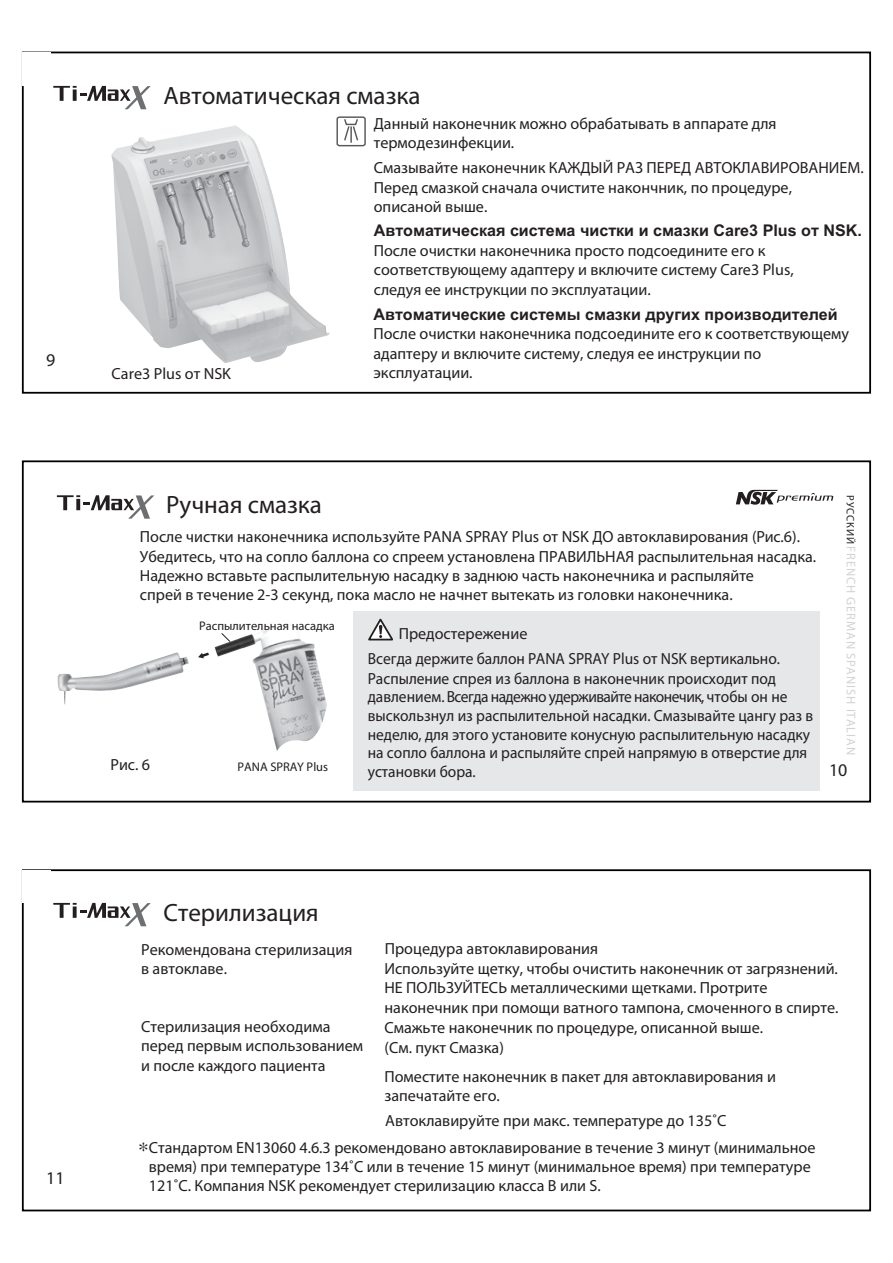
<style>
.page{position:relative;width:893px;height:1263px;background:#fff}
.page>*{position:absolute;margin:0;border:0;box-sizing:border-box;transform-origin:0 0}
.t1{font:300 25.05px "Helvetica Neue";color:#231f20}
.t2{font:condensed 17.85px "Helvetica Neue";color:#231f20}
.t3{font:condensed 16.05px/19.4px "Helvetica Neue";color:#231f20}
.t4{font:condensed 16.05px/18.8px "Helvetica Neue";color:#231f20;scale:.96 1}
.t5{font:700 16.05px "Arial";color:#231f20}
.t6{font:700 condensed 16.05px "Helvetica Neue";color:#231f20}
.t7{font:300 16.05px "Helvetica Neue";color:#231f20}
.t8{font:100 12.6px "Helvetica Neue";color:#231f20}
.t9{font:condensed 12.6px "Helvetica Neue";letter-spacing:.07em;color:#d1d3d4}
.s1{font-weight:700}
.s2{font-size:10.8px;color:#231f20}
.s3{font-family:"Times";font-stretch:normal;font-size:21.45px}
</style>
<div class="page">
<div style="left:22px;top:52px;width:849px;height:342px;border:2px solid #000"></div>
<img style="left:111px;top:125px;width:219px;height:238px">
<div style="left:23px;top:52px;width:28px;height:34px;background:#fff"></div>
<div style="left:336px;top:116px;width:30px;height:30px;border:1px solid #58595b;border-radius:2px"></div>
<svg style="left:343px;top:117px;width:16px;height:26px"></svg>
<svg style="left:53px;top:86px;width:98px;height:23px"></svg>
<div style="left:22px;top:460px;width:849px;height:343px;border:2px solid #000"></div>
<img style="left:58px;top:652px;width:131px;height:53px">
<svg style="left:57px;top:495px;width:97px;height:24px"></svg>
<svg style="left:736px;top:490px;width:97px;height:15px"></svg>
<img style="left:252px;top:625px;width:75px;height:126px">
<img style="left:215px;top:634px;width:40px;height:23px">
<div style="left:353px;top:612px;width:467px;height:179px;background:#e6e7e8"></div>
<svg style="left:198px;top:653px;width:11px;height:5px"></svg>
<svg style="left:221px;top:633px;width:10px;height:10px"></svg>
<svg style="left:368px;top:618px;width:25px;height:23px"></svg>
<div style="left:22px;top:869px;width:849px;height:342px;border:2px solid #000"></div>
<div style="left:23px;top:870px;width:28px;height:33px;background:#fff"></div>
<svg style="left:53px;top:903px;width:98px;height:23px"></svg>
<p class="t2" style="left:46px;top:353px;width:11px">9</p>
<p class="t2" style="left:46px;top:1171px;width:20px">11</p>
<h1 class="t1" style="left:163px;top:86px;width:259px">Автоматическая смазка</h1>
<p class="t3" style="left:112px;top:365px;width:121px">Care3 Plus от NSK</p>
<p class="t3" style="left:374px;top:115px;width:404px">Данный наконечник можно обрабатывать в аппарате для термодезинфекции.</p>
<p class="t3" style="left:374px;top:159px;width:491px">Смазывайте наконечник КАЖДЫЙ РАЗ ПЕРЕД АВТОКЛАВИРОВАНИЕМ.<br>Перед смазкой сначала очистите накончник, по процедуре, описаной выше.</p>
<p class="t5" style="left:374px;top:221px;width:490px">Автоматическая система чистки и смазки Care3 Plus от NSK.</p>
<p class="t3" style="left:374px;top:242px;width:421px">После очистки наконечника просто подсоедините его к соответствующему адаптеру и включите систему Care3 Plus, следуя ее инструкции по эксплуатации.</p>
<p class="t5" style="left:373px;top:305px;width:466px">Автоматические системы смазки других производителей</p>
<p class="t3" style="left:373px;top:325px;width:477px">После очистки наконечника подсоедините его к соответствующему адаптеру и включите систему, следуя ее инструкции по эксплуатации.</p>
<h1 class="t1" style="left:166px;top:495px;width:157px">Ручная смазка</h1>
<p class="t3" style="left:140px;top:528px;width:678px">После чистки наконечника используйте PANA SPRAY Plus от NSK <span class="s1">ДО</span> автоклавирования (Рис.6).<br>Убедитесь, что на сопло баллона со спреем установлена ПРАВИЛЬНАЯ распылительная насадка.<br>Надежно вставьте распылительную насадку в заднюю часть наконечника и распыляйте<br>спрей в течение 2-3 секунд, пока масло не начнет вытекать из головки наконечника.</p>
<p class="t8" style="left:199px;top:621px;width:137px">Распылительная насадка</p>
<p class="t7" style="left:110px;top:758px;width:41px">Рис. 6</p>
<p class="t8" style="left:237px;top:762px;width:92px">PANA SPRAY Plus</p>
<p class="t6" style="left:399px;top:628px;width:130px">Предостережение</p>
<p class="t4" style="left:368px;top:650px;width:466px">Всегда держите баллон PANA SPRAY Plus от NSK вертикально.<br>Распыление спрея из баллона в наконечник происходит под давлением. Всегда надежно удерживайте наконечик, чтобы он не выскользнул из распылительной насадки. Смазывайте цангу раз в неделю, для этого установите конусную распылительную насадку на сопло баллона и распыляйте спрей напрямую в отверстие для установки бора.</p>
<p class="t9" style="left:856px;top:495px;width:261px;rotate:90deg"><span class="s2">РУССКИЙ</span> FRENCH GERMAN SPANISH ITALIAN</p>
<p class="t2" style="left:829px;top:763px;width:20px">10</p>
<h1 class="t1" style="left:163px;top:903px;width:157px">Стерилизация</h1>
<p class="t3" style="left:141px;top:941px;width:213px">Рекомендована стерилизация в автоклаве.</p>
<p class="t3" style="left:141px;top:1018px;width:224px">Стерилизация необходима перед первым использованием и после каждого пациента</p>
<p class="t6" style="left:385px;top:943px;width:215px">Процедура автоклавирования</p>
<p class="t3" style="left:384px;top:960px;width:455px">Используйте щетку, чтобы очистить наконечник от загрязнений.<br>НЕ ПОЛЬЗУЙТЕСЬ металлическими щетками. Протрите наконечник при помощи ватного тампона, смоченного в спирте.<br>Смажьте наконечник по процедуре, описанной выше.<br>(См. пукт Смазка)</p>
<p class="t3" style="left:384px;top:1068px;width:393px">Поместите наконечник в пакет для автоклавирования и запечатайте его.</p>
<p class="t3" style="left:385px;top:1112px;width:343px">Автоклавируйте при макс. температуре до 135˚C</p>
<p class="t3" style="left:149px;top:1139px;width:668px;text-indent:-11px"><span class="s3">*</span>Стандартом EN13060 4.6.3 рекомендовано автоклавирование в течение 3 минут (минимальное время) при температуре 134˚С или в течение 15 минут (минимальное время) при температуре<br>121˚С. Компания NSK рекомендует стерилизацию класса B или S.</p>
</div>
